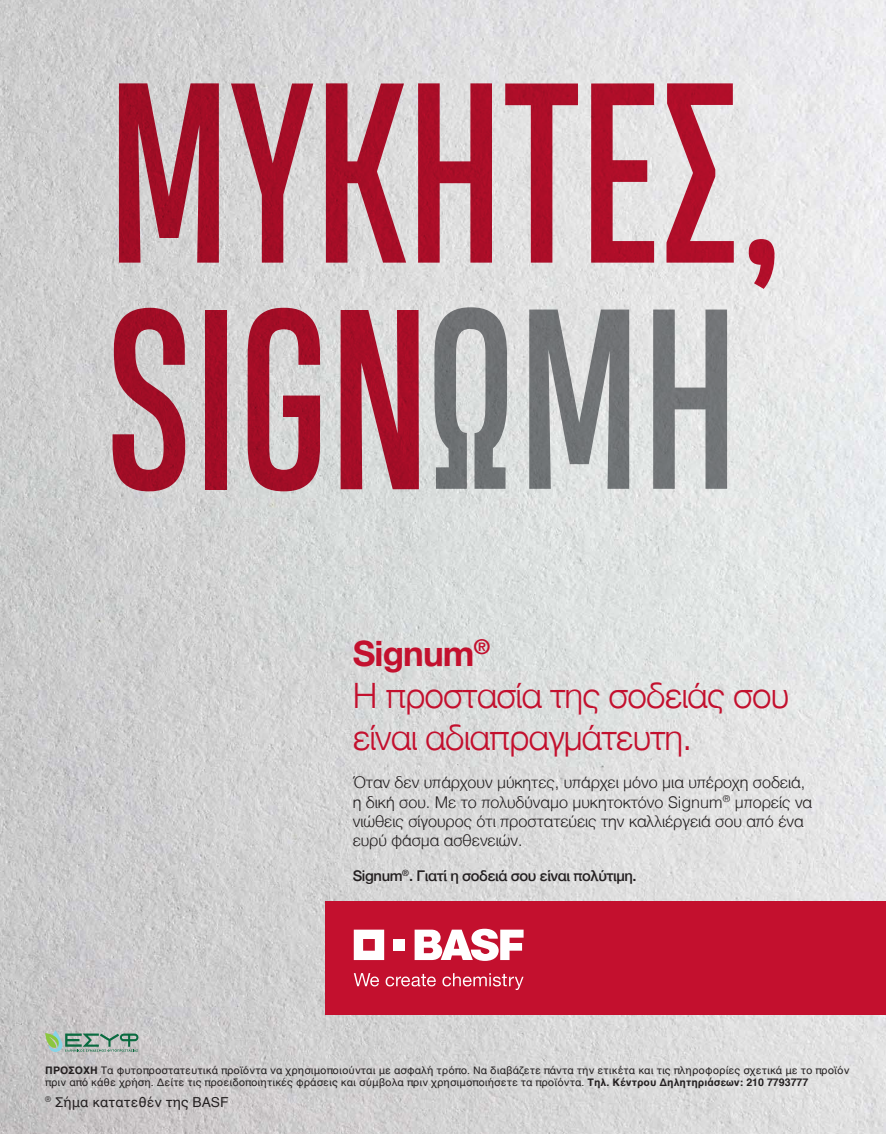
<style>
.page{position:relative;width:886px;height:1134px;background:#fff}
.page>*{position:absolute;margin:0;border:0;box-sizing:border-box;transform-origin:0 0}
.t1{font:241.25px/226.6px "Heading Compressed Pro";color:#c3102e}
.t2{font:300 35px/42px "Helvetica Neue";letter-spacing:-.025em;color:#c3102e}
.t3{font:300 16.12px/19.4px "Helvetica";color:#231f20}
.t4{font:500 14.75px "Helvetica Neue";letter-spacing:-.025em;color:#231f20}
.t5{font:13.75px "Helvetica";color:#231f20}
.t6{font:10.62px/12.8px "Helvetica";color:#231f20}
.s1{color:#808285}
.s2{font-weight:700}
</style>
<div class="page">
<img style="left:0;top:0;width:886px;height:1134px">
<div style="left:325px;top:901px;width:561px;height:113px;background:#c3102e"></div>
<svg style="left:354px;top:930px;width:30px;height:30px"></svg>
<div style="left:393px;top:939px;width:12px;height:12px;background:#fff"></div>
<svg style="left:415px;top:929px;width:108px;height:32px"></svg>
<svg style="left:354px;top:973px;width:25px;height:13px"></svg>
<svg style="left:386px;top:974px;width:50px;height:12px"></svg>
<svg style="left:442px;top:973px;width:81px;height:17px"></svg>
<svg style="left:45px;top:1030px;width:93px;height:22px;background:#97b1a2"></svg>
<h1 class="t1" style="left:107px;top:86px;width:677px">ΜΥΚΗΤΕΣ,<br>SIGN<span class="s1">ΩΜΗ</span></h1>
<h2 class="t2" style="left:353px;top:630px;width:438px"><span class="s2">Signum</span><sup>®<br></sup>Η προστασία της σοδειάς σου είναι αδιαπραγμάτευτη.</h2>
<h3 class="t3" style="left:353px;top:772px;width:461px">Όταν δεν υπάρχουν μύκητες, υπάρχει μόνο μια υπέροχη σοδειά, η δική σου. Mε το πολυδύναμο μυκητοκτόνο Signum<sup>®</sup> μπορείς να νιώθεις σίγουρος ότι προστατεύεις την καλλιέργειά σου από ένα ευρύ φάσμα ασθενειών.</h3>
<h3 class="t4" style="left:353px;top:864px;width:285px">Signum<sup>®</sup>. Γιατί η σοδειά σου είναι πολύτιμη.</h3>
<p class="t6" style="left:45px;top:1064px;width:806px"><span class="s2">ΠΡΟΣΟΧΗ</span> Τα φυτοπροστατευτικά προϊόντα να χρησιμοποιούνται με ασφαλή τρόπο. Να διαβάζετε πάντα την ετικέτα και τις πληροφορίες σχετικά με το προϊόν πριν από κάθε χρήση. Δείτε τις προειδοποιητικές φράσεις και σύμβολα πριν χρησιμοποιήσετε τα προϊόντα. <span class="s2">Τηλ. Κέντρου Δηλητηριάσεων: 210 7793777</span></p>
<p class="t5" style="left:45px;top:1091px;width:185px"><sup>®</sup> Σήμα κατατεθέν της BASF</p>
</div>
